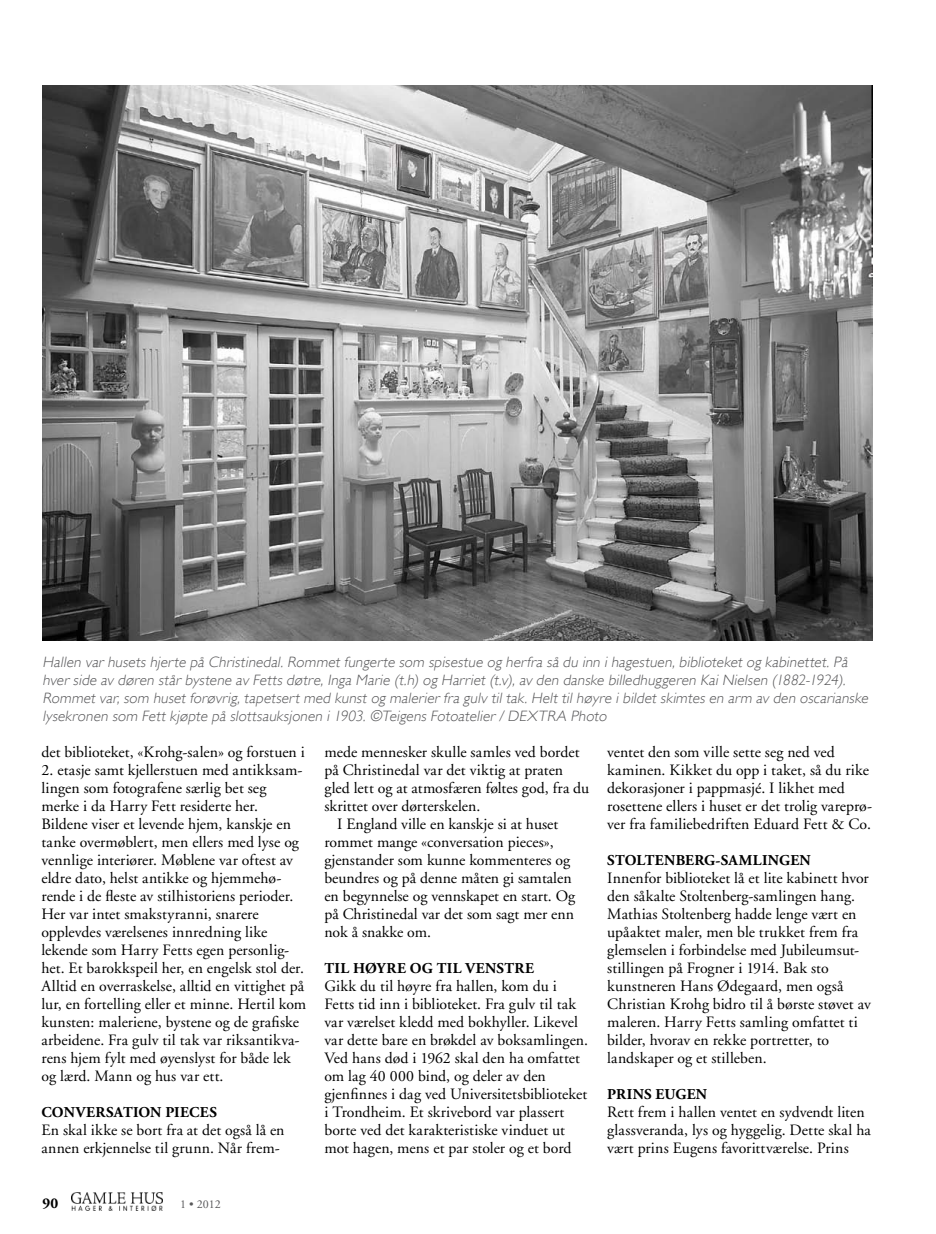
<style>
.page{position:relative;width:936px;height:1234px;background:#fff}
.page>*{position:absolute;margin:0;border:0;box-sizing:border-box;transform-origin:0 0}
.t1{font:15.75px/18px "Adobe Garamond";color:#000}
.t2{font:italic 300 15px/18px "Gill Sans";letter-spacing:.015em;color:#58585a}
.t3{font:700 15px "Adobe Garamond";letter-spacing:.02em;color:#000}
.t4{font:12px "Adobe Garamond";color:#58585a}
</style>
<div class="page">
<img style="left:71px;top:1192px;width:91px;height:17px">
<img style="left:43px;top:85px;width:829px;height:555px">
<p class="t2" style="left:43px;top:652px;width:829px">Hallen var husets hjerte på Christinedal. Rommet fungerte som spisestue og herfra så du inn i hagestuen, biblioteket og kabinettet. På hver side av døren står bystene av Fetts døtre, Inga Marie (t.h) og Harriet (t.v), av den danske billedhuggeren Kai Nielsen (1882-1924).<br>Rommet var, som huset forøvrig, tapetsert med kunst og malerier fra gulv til tak. Helt til høyre i bildet skimtes en arm av den oscarianske lysekronen som Fett kjøpte på slottsauksjonen i 1903. ©Teigens Fotoatelier / DEXTRA Photo</p>
<p class="t1" style="left:41px;top:742px;width:265px">det biblioteket, «Krohg-salen» og forstuen i</p>
<p class="t1" style="left:41px;top:760px;width:266px">2. etasje samt kjellerstuen med antikksam&shy;lingen som fotografene særlig bet seg merke i da Harry Fett residerte her.<br>Bildene viser et levende hjem, kanskje en tanke overmøblert, men ellers med lyse og vennlige interiører. Møblene var oftest av eldre dato, helst antikke og hjemmehø&shy;rende i de fleste av stilhistoriens perioder.<br>Her var intet smakstyranni, snarere opplevdes værelsenes innredning like lekende som Harry Fetts egen personlig&shy;het. Et barokkspeil her, en engelsk stol der.<br>Alltid en overraskelse, alltid en vittighet på lur, en fortelling eller et minne. Hertil kom kunsten: maleriene, bystene og de grafiske arbeidene. Fra gulv til tak var riksantikva&shy;rens hjem fylt med øyenslyst for både lek og lærd. Mann og hus var ett.</p>
<p class="t3" style="left:41px;top:1103px;width:177px">CONVERSATION PIECES</p>
<p class="t1" style="left:41px;top:1120px;width:244px">En skal ikke se bort fra at det også lå en annen erkjennelse til grunn. Når frem-</p>
<p class="t3" style="left:43px;top:1194px;width:17px">90</p>
<p class="t4" style="left:180px;top:1196px;width:42px">1 • 2012</p>
<p class="t1" style="left:324px;top:742px;width:257px">mede mennesker skulle samles ved bordet</p>
<p class="t1" style="left:324px;top:760px;width:240px">på Christinedal var det viktig at praten</p>
<p class="t1" style="left:324px;top:778px;width:266px">gled lett og at atmosfæren føltes god, fra du</p>
<p class="t1" style="left:324px;top:796px;width:157px">skrittet over dørterskelen.</p>
<p class="t1" style="left:337px;top:814px;width:222px">I England ville en kanskje si at huset</p>
<p class="t1" style="left:324px;top:832px;width:231px">rommet mange «conversation pieces»,</p>
<p class="t1" style="left:324px;top:850px;width:247px">gjenstander som kunne kommenteres og</p>
<p class="t1" style="left:324px;top:868px;width:249px">beundres og på denne måten gi samtalen</p>
<p class="t1" style="left:324px;top:886px;width:252px">en begynnelse og vennskapet en start. Og</p>
<p class="t1" style="left:324px;top:904px;width:251px">på Christinedal var det som sagt mer enn</p>
<p class="t1" style="left:324px;top:922px;width:108px">nok å snakke om.</p>
<p class="t3" style="left:324px;top:959px;width:211px">TIL HØYRE OG TIL VENSTRE</p>
<p class="t1" style="left:324px;top:976px;width:265px">Gikk du til høyre fra hallen, kom du i Fetts tid inn i biblioteket. Fra gulv til tak var værelset kledd med bokhyller. Likevel var dette bare en brøkdel av boksamlingen.<br>Ved hans død i 1962 skal den ha omfattet om lag 40 000 bind, og deler av den gjenfinnes i dag ved Universitetsbiblioteket i Trondheim. Et skrivebord var plassert borte ved det karakteristiske vinduet ut mot hagen, mens et par stoler og et bord</p>
<p class="t1" style="left:607px;top:742px;width:266px">ventet den som ville sette seg ned ved kaminen. Kikket du opp i taket, så du rike dekorasjoner i pappmasjé. I likhet med rosettene ellers i huset er det trolig vareprø&shy;ver fra familiebedriften Eduard Fett &amp; Co.</p>
<p class="t3" style="left:607px;top:851px;width:205px">STOLTENBERG-SAMLINGEN</p>
<p class="t1" style="left:607px;top:868px;width:265px">Innenfor biblioteket lå et lite kabinett hvor den såkalte Stoltenberg-samlingen hang.<br>Mathias Stoltenberg hadde lenge vært en upåaktet maler, men ble trukket frem fra glemselen i forbindelse med Jubileumsut&shy;stillingen på Frogner i 1914. Bak sto kunstneren Hans Ødegaard, men også Christian Krohg bidro til å børste støvet av maleren. Harry Fetts samling omfattet ti bilder, hvorav en rekke portretter, to landskaper og et stilleben.</p>
<p class="t3" style="left:607px;top:1085px;width:101px">PRINS EUGEN</p>
<p class="t1" style="left:607px;top:1102px;width:265px">Rett frem i hallen ventet en sydvendt liten glassveranda, lys og hyggelig. Dette skal ha vært prins Eugens favorittværelse. Prins</p>
</div>
